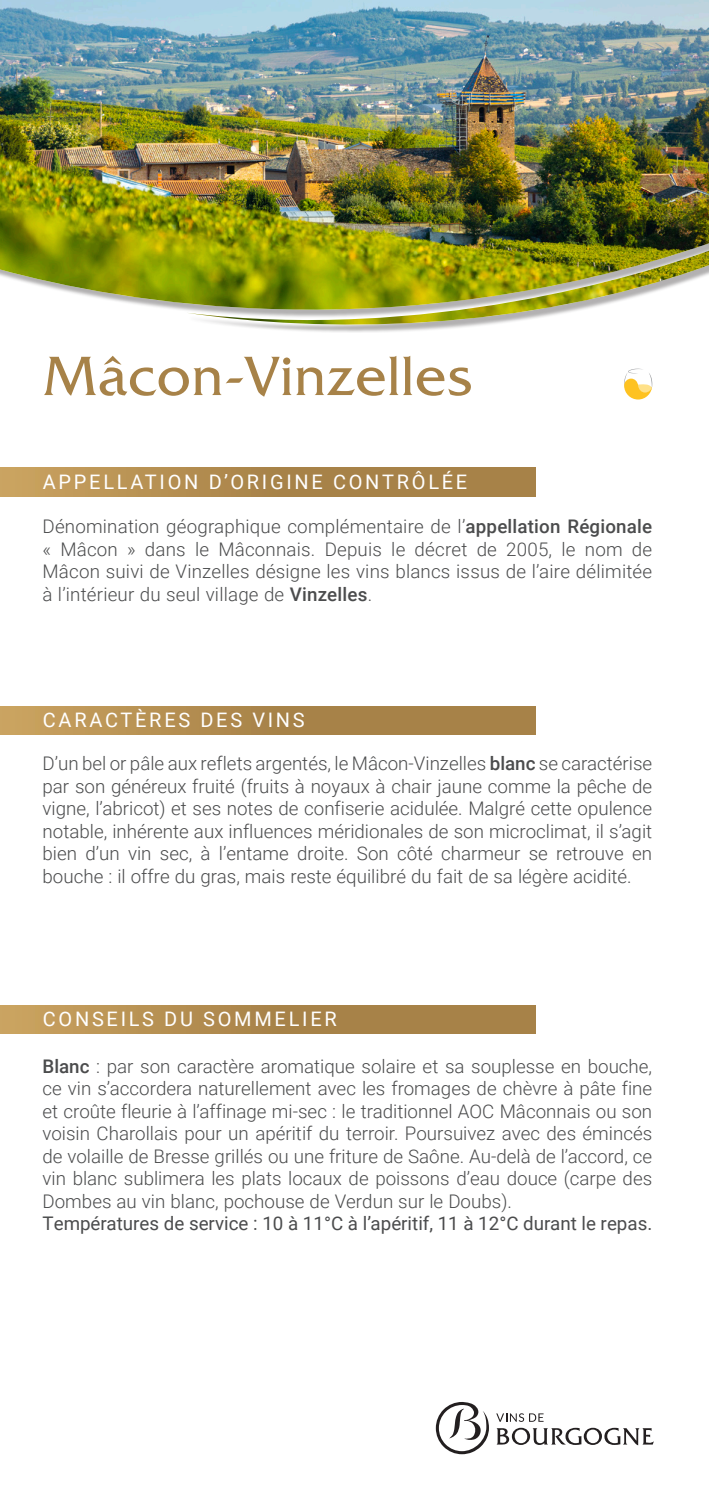
<style>
.page{position:relative;width:709px;height:1489px;background:#fff}
.page>*{position:absolute;margin:0;border:0;box-sizing:border-box;transform-origin:0 0}
.t1{font:55px "Friz Quadrata Pro";color:#a78248}
.Texte_courant_normal{font:20px "Roboto";letter-spacing:.135em;color:#fff}
.Texte_courant_normal-2{font:300 18.75px/22.5px "Roboto";color:#4b4c4d;text-align:justify}
.Texte_courant_normal-3{font:18.75px "Roboto";color:#4b4c4d}
.s1{font-weight:500}
</style>
<div class="page">
<img style="left:0;top:0;width:709px;height:327px">
<div style="left:0;top:706px;width:535px;height:28px;background:linear-gradient(to right,#c39c5b,#9e7a42)"></div>
<div style="left:0;top:468px;width:535px;height:28px;background:linear-gradient(to right,#c39c5b,#9e7a42)"></div>
<div style="left:0;top:1005px;width:535px;height:28px;background:linear-gradient(to right,#c39c5b,#9e7a42)"></div>
<svg style="left:624px;top:368px;width:28px;height:31px"></svg>
<svg style="left:496px;top:1413px;width:47px;height:8px"></svg>
<svg style="left:496px;top:1427px;width:158px;height:18px"></svg>
<svg style="left:436px;top:1402px;width:53px;height:51px"></svg>
<p class="t1" style="left:43px;top:342px;width:431px">Mâcon-Vinzelles</p>
<p class="Texte_courant_normal" style="left:43px;top:467px;width:426px">APPELLATION D’ORIGINE CONTRÔLÉE</p>
<p class="Texte_courant_normal-2" style="left:43px;top:514px;width:611px">Dénomination géographique complémentaire de l’<span class="s1">appellation Régionale </span>« Mâcon » dans le Mâconnais. Depuis le décret de 2005, le nom de Mâcon suivi de Vinzelles désigne les vins blancs issus de l’aire délimitée à l’intérieur du seul village de <span class="s1">Vinzelles</span>.</p>
<p class="Texte_courant_normal" style="left:43px;top:706px;width:263px">CARACTÈRES DES VINS</p>
<p class="Texte_courant_normal-2" style="left:43px;top:751px;width:611px">D’un bel or pâle aux reflets argentés, le Mâcon-Vinzelles <span class="s1">blanc</span> se caractérise par son généreux fruité (fruits à noyaux à chair jaune comme la pêche de vigne, l’abricot) et ses notes de confiserie acidulée. Malgré cette opulence notable, inhérente aux influences méridionales de son microclimat, il s’agit bien d’un vin sec, à l’entame droite. Son côté charmeur se retrouve en bouche : il offre du gras, mais reste équilibré du fait de sa légère acidité.</p>
<p class="Texte_courant_normal" style="left:43px;top:1005px;width:295px">CONSEILS DU SOMMELIER</p>
<p class="Texte_courant_normal-2" style="left:43px;top:1053px;width:611px"><span class="s1">Blanc</span> : par son caractère aromatique solaire et sa souplesse en bouche, ce vin s’accordera naturellement avec les fromages de chèvre à pâte fine et croûte fleurie à l’affinage mi-sec : le traditionnel AOC Mâconnais ou son voisin Charollais pour un apéritif du terroir. Poursuivez avec des émincés de volaille de Bresse grillés ou une friture de Saône. Au-delà de l’accord, ce vin blanc sublimera les plats locaux de poissons d’eau douce (carpe des Dombes au vin blanc, pochouse de Verdun sur le Doubs).</p>
<p class="Texte_courant_normal-3" style="left:43px;top:1210px;width:611px">Températures de service : 10 à 11°C à l’apéritif, 11 à 12°C durant le repas.</p>
</div>
